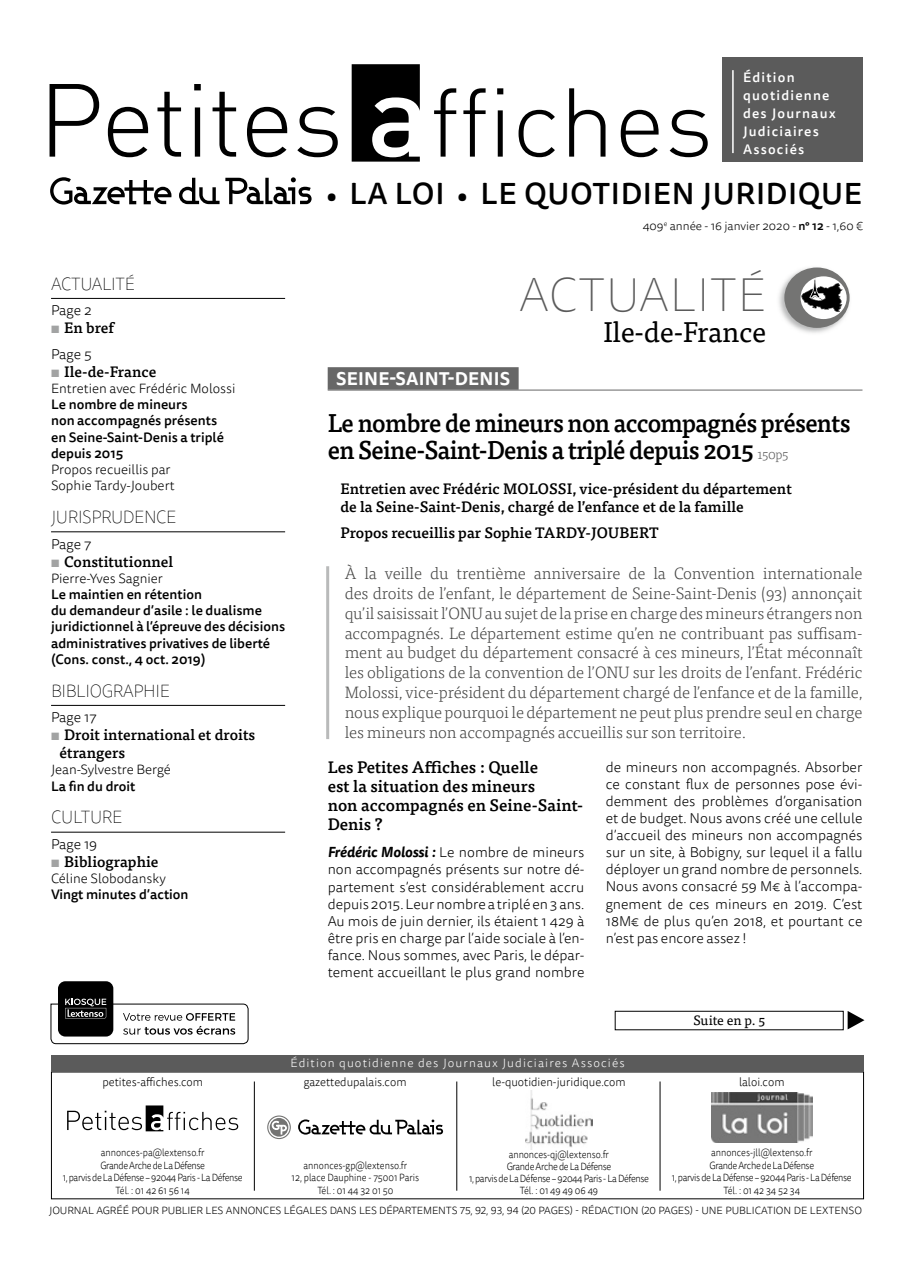
<style>
.page{position:relative;width:915px;height:1263px;background:#fff}
.page>*{position:absolute;margin:0;border:0;box-sizing:border-box;transform-origin:0 0}
.t1{font:100 48px "Tisa Sans OT";letter-spacing:.01em;color:#5b5b5b}
.t2{font:500 30px "Tisa Sans OT";letter-spacing:.02em;color:#000}
.t3{font:28.5px "Tisa OT";letter-spacing:-.01em;color:#000}
.t4{font:500 25.5px/27px "Tisa OT";letter-spacing:-.03em;color:#000;scale:.95 1}
.t5{font:100 18px "Tisa Sans OT";letter-spacing:-.02em;color:#000;scale:.95 1}
.t6{font:700 18px "Tisa Sans OT";letter-spacing:.01em;color:#fff}
.t7{font:300 16.5px/19.8px "Tisa OT";letter-spacing:-.01em;color:#444443;text-align:justify}
.t8{font:500 16.5px/18.8px "Tisa OT";color:#000}
.t9{font:500 15px/18px "Tisa OT";color:#000}
.t10{font:300 14.25px/17.1px "Tisa Sans OT";color:#000;text-align:justify}
.t11{font:500 13.5px/16.2px "Tisa Sans OT";color:#000}
.t12{font:300 13.5px/16.2px "Tisa Sans OT";color:#000}
.t13{font:500 13.5px/18px "Tisa Sans OT";letter-spacing:.09em;color:#fff}
.t14{font:13.5px "Tisa OT";color:#000}
.t15{font:300 12px "Tisa Sans OT";color:#000;scale:.95 1}
.t16{font:300 12px "Tisa Sans OT";letter-spacing:.09em;color:#fff}
.t17{font:300 12px "Tisa Sans OT";color:#000}
.t18{font:300 10.5px/12.6px "Tisa Sans OT";letter-spacing:-.04em;color:#000;text-align:center;scale:.88 1}
.t19{font:300 10.5px "Tisa Sans OT";letter-spacing:-.01em;color:#000}
.t20{font:300 10.5px/12.6px "Tisa Sans OT";letter-spacing:-.01em;color:#000;text-align:center;scale:.88 1}
.s1{font-weight:700;color:#a2a3a3}
.s2{font-size:27px}
.s3{font-weight:500}
.s4{font-weight:300;font-size:13.5px;color:#5b5b5b}
.s5{font-weight:700;font-style:italic}
</style>
<div class="page">
<div style="left:721px;top:58px;width:140px;height:104px;background:#5b5b5b"></div>
<hr style="left:732px;top:70px;width:1px;height:83px;background:#fff">
<svg style="left:50px;top:84px;width:49px;height:73px"></svg>
<svg style="left:108px;top:107px;width:40px;height:50px"></svg>
<svg style="left:157px;top:92px;width:24px;height:65px"></svg>
<svg style="left:194px;top:84px;width:7px;height:73px"></svg>
<svg style="left:212px;top:92px;width:24px;height:65px"></svg>
<svg style="left:247px;top:107px;width:40px;height:50px"></svg>
<svg style="left:297px;top:107px;width:40px;height:50px"></svg>
<svg style="left:351px;top:64px;width:68px;height:98px"></svg>
<svg style="left:434px;top:88px;width:22px;height:69px"></svg>
<svg style="left:463px;top:88px;width:22px;height:69px"></svg>
<svg style="left:497px;top:88px;width:6px;height:69px"></svg>
<svg style="left:518px;top:110px;width:36px;height:47px"></svg>
<svg style="left:569px;top:88px;width:36px;height:69px"></svg>
<svg style="left:620px;top:110px;width:38px;height:47px"></svg>
<svg style="left:669px;top:110px;width:38px;height:47px"></svg>
<svg style="left:50px;top:177px;width:121px;height:28px"></svg>
<svg style="left:179px;top:178px;width:40px;height:26px"></svg>
<svg style="left:225px;top:177px;width:86px;height:27px"></svg>
<div style="left:58px;top:981px;width:55px;height:55px;background:#000;border-radius:7px"></div>
<svg style="left:50px;top:999px;width:199px;height:45px"></svg>
<img style="left:525px;top:1090px;width:67px;height:60px">
<svg style="left:67px;top:1105px;width:171px;height:26px"></svg>
<img style="left:711px;top:1092px;width:101px;height:50px">
<hr style="left:659px;top:1081px;width:1px;height:110px;background:#000">
<hr style="left:456px;top:1081px;width:1px;height:110px;background:#000">
<hr style="left:254px;top:1081px;width:1px;height:110px;background:#000">
<svg style="left:269px;top:1118px;width:19px;height:18px"></svg>
<svg style="left:298px;top:1119px;width:145px;height:15px"></svg>
<svg style="left:271px;top:1121px;width:16px;height:13px"></svg>
<div style="left:267px;top:1115px;width:24px;height:24px;border:1px solid #747473;border-radius:50%"></div>
<div style="left:51px;top:1055px;width:812px;height:16px;background:#5b5b5b"></div>
<div style="left:614px;top:1011px;width:229px;height:19px;border:1px solid #000"></div>
<svg style="left:847px;top:1011px;width:17px;height:18px"></svg>
<hr style="left:51px;top:298px;width:234px;height:1px;background:#000">
<hr style="left:51px;top:531px;width:234px;height:1px;background:#000">
<hr style="left:51px;top:705px;width:234px;height:1px;background:#000">
<hr style="left:51px;top:832px;width:234px;height:1px;background:#000">
<img style="left:779px;top:268px;width:71px;height:65px">
<div style="left:784px;top:267px;width:65px;height:61px;background:#747473;border-radius:50%"></div>
<div style="left:800px;top:276px;width:46px;height:43px;background:#fff;border-radius:50%"></div>
<svg style="left:801px;top:278px;width:41px;height:34px"></svg>
<hr style="left:326px;top:566px;width:3px;height:173px;background:#b9baba">
<div style="left:327px;top:367px;width:191px;height:23px;background:#676767"></div>
<hr style="left:327px;top:390px;width:535px;height:1px;background:#676767">
<p class="t5" style="left:51px;top:273px;width:63px">ACTUALITÉ</p>
<p class="t10" style="left:51px;top:303px;width:42px">Page 2</p>
<p class="t9" style="left:51px;top:319px;width:64px"><span class="s1">▪</span> En bref</p>
<p class="t10" style="left:51px;top:346px;width:42px">Page 5</p>
<p class="t9" style="left:51px;top:363px;width:107px"><span class="s1">▪</span> Ile-de-France</p>
<p class="t12" style="left:51px;top:381px;width:186px">Entretien avec Frédéric Molossi</p>
<p class="t11" style="left:51px;top:397px;width:174px">Le nombre de mineurs<br>non accompagnés présents en Seine-Saint-Denis a triplé depuis 2015</p>
<p class="t12" style="left:51px;top:462px;width:125px">Propos recueillis par<br>Sophie Tardy-Joubert</p>
<p class="t5" style="left:51px;top:506px;width:133px">JU RISPRU DENCE</p>
<p class="t10" style="left:51px;top:536px;width:42px">Page 7</p>
<p class="t9" style="left:51px;top:553px;width:124px"><span class="s1">▪</span> Constitutionnel</p>
<p class="t12" style="left:51px;top:571px;width:113px">Pierre-Yves Sagnier</p>
<p class="t11" style="left:51px;top:587px;width:235px">Le maintien en rétention<br>du demandeur d’asile : le dualisme juridictionnel à l’épreuve des décisions administratives privatives de liberté (Cons. const., 4 oct. 2019)</p>
<p class="t5" style="left:51px;top:680px;width:126px">BI BLIOGRAPHI E</p>
<p class="t10" style="left:51px;top:709px;width:47px">Page 17</p>
<p class="t9" style="left:60px;top:726px;width:197px;text-indent:-9px"><span class="s1">▪</span> Droit international et droits étrangers</p>
<p class="t12" style="left:51px;top:762px;width:121px">Jean-Sylvestre Bergé</p>
<p class="t11" style="left:51px;top:778px;width:86px">La fin du droit</p>
<p class="t5" style="left:51px;top:807px;width:12px">CULTU</p>
<p class="t5" style="left:102px;top:807px;width:23px">RE</p>
<p class="t10" style="left:51px;top:836px;width:48px">Page 19</p>
<p class="t9" style="left:51px;top:853px;width:109px"><span class="s1">▪</span> Bibliographie</p>
<p class="t12" style="left:51px;top:871px;width:116px">Céline Slobodansky</p>
<p class="t11" style="left:51px;top:887px;width:139px">Vingt minutes d’action</p>
<p class="t13" style="left:742px;top:69px;width:94px">Édition quotidienne des Journaux<br>Judiciaires<br>Associés</p>
<h2 class="t2" style="left:326px;top:175px;width:537px"><span class="s2">•</span> LA LOI <span class="s2">•</span> LE QUOTIDIEN JURIDIQUE</h2>
<p class="t17" style="left:642px;top:219px;width:221px">409<sup>e</sup> année - 16 janvier 2020 - <span class="s3">n° 12</span> - 1,60 €</p>
<h1 class="t1" style="left:519px;top:267px;width:248px">ACTUALITÉ</h1>
<h3 class="t3" style="left:603px;top:315px;width:164px">Ile-de-France</h3>
<p class="t6" style="left:336px;top:368px;width:175px">SEINE-SAINT-DENIS</p>
<h3 class="t4" style="left:327px;top:410px;width:551px">Le nombre de mineurs non accompagnés présents en Seine-Saint-Denis a triplé depuis 2015 <span class="s4">150p5</span></h3>
<p class="t9" style="left:340px;top:480px;width:453px">Entretien avec Frédéric MOLOSSI, vice-président du département de la Seine-Saint-Denis, chargé de l’enfance et de la famille</p>
<p class="t9" style="left:340px;top:524px;width:320px">Propos recueillis par Sophie TARDY-JOUBERT</p>
<p class="t7" style="left:344px;top:564px;width:519px">À la veille du trentième anniversaire de la Convention internationale des droits de l’enfant, le département de Seine-Saint-Denis (93) annonçait qu’il saisissait l’ONU au sujet de la prise en charge des mineurs étrangers non accompagnés. Le département estime qu’en ne contribuant pas suffisam&shy;ment au budget du département consacré à ces mineurs, l’État méconnaît les obligations de la convention de l’ONU sur les droits de l’enfant. Frédéric Molossi, vice-président du département chargé de l’enfance et de la famille, nous explique pourquoi le département ne peut plus prendre seul en charge les mineurs non accompagnés accueillis sur son territoire.</p>
<p class="t8" style="left:327px;top:758px;width:257px">Les Petites Affiches : Quelle<br>est la situation des mineurs<br>non accompagnés en Seine-Saint-<br>Denis ?</p>
<p class="t10" style="left:327px;top:845px;width:258px"><span class="s5">Frédéric Molossi :</span> Le nombre de mineurs non accompagnés présents sur notre dé&shy;partement s’est considérablement accru depuis 2015. Leur nombre a triplé en 3 ans.<br>Au mois de juin dernier, ils étaient 1 429 à être pris en charge par l’aide sociale à l’en&shy;fance. Nous sommes, avec Paris, le dépar&shy;tement accueillant le plus grand nombre</p>
<p class="t10" style="left:605px;top:759px;width:258px">de mineurs non accompagnés. Absorber ce constant flux de personnes pose évi&shy;demment des problèmes d’organisation et de budget. Nous avons créé une cellule d’accueil des mineurs non accompagnés sur un site, à Bobigny, sur lequel il a fallu déployer un grand nombre de personnels.<br>Nous avons consacré 59 M€ à l’accompa&shy;gnement de ces mineurs en 2019. C’est 18M€ de plus qu’en 2018, et pourtant ce n’est pas encore assez !</p>
<p class="t14" style="left:693px;top:1013px;width:73px">Suite en p. 5</p>
<p class="t15" style="left:102px;top:1075px;width:107px">petites-affiches.com</p>
<p class="t18" style="left:63px;top:1147px;width:206px">annonces-pa@lextenso.fr<br>Grande Arche de La Défense<br>1, parvis de La Défense – 92044 Paris - La Défense<br>Tél. : 01 42 61 56 14</p>
<p class="t16" style="left:290px;top:1055px;width:335px">Édition quotidienne des Journaux Judiciaires Associés</p>
<p class="t15" style="left:303px;top:1075px;width:110px">gazettedupalais.com</p>
<p class="t15" style="left:492px;top:1075px;width:142px">le-quotidien-juridique.com</p>
<p class="t15" style="left:738px;top:1075px;width:49px">laloi.com</p>
<p class="t20" style="left:291px;top:1159px;width:146px">annonces-gp@lextenso.fr<br>12, place Dauphine - 75001 Paris<br>Tél. : 01 44 32 01 50</p>
<p class="t18" style="left:469px;top:1149px;width:206px;line-height:12px">annonces-qj@lextenso.fr<br>Grande Arche de La Défense<br>1, parvis de La Défense – 92044 Paris - La Défense<br>Tél. : 01 49 49 06 49</p>
<p class="t18" style="left:671px;top:1147px;width:206px">annonces-jll@lextenso.fr<br>Grande Arche de La Défense<br>1, parvis de La Défense – 92044 Paris - La Défense<br>Tél. : 01 42 34 52 34</p>
<p class="t19" style="left:49px;top:1204px;width:814px">JOURNAL AGRÉÉ POUR PUBLIER LES ANNONCES LÉGALES DANS LES DÉPARTEMENTS 75, 92, 93, 94 (20 PAGES) - RÉDACTION (20 PAGES) - UNE PUBLICATION DE LEXTENSO</p>
</div>
